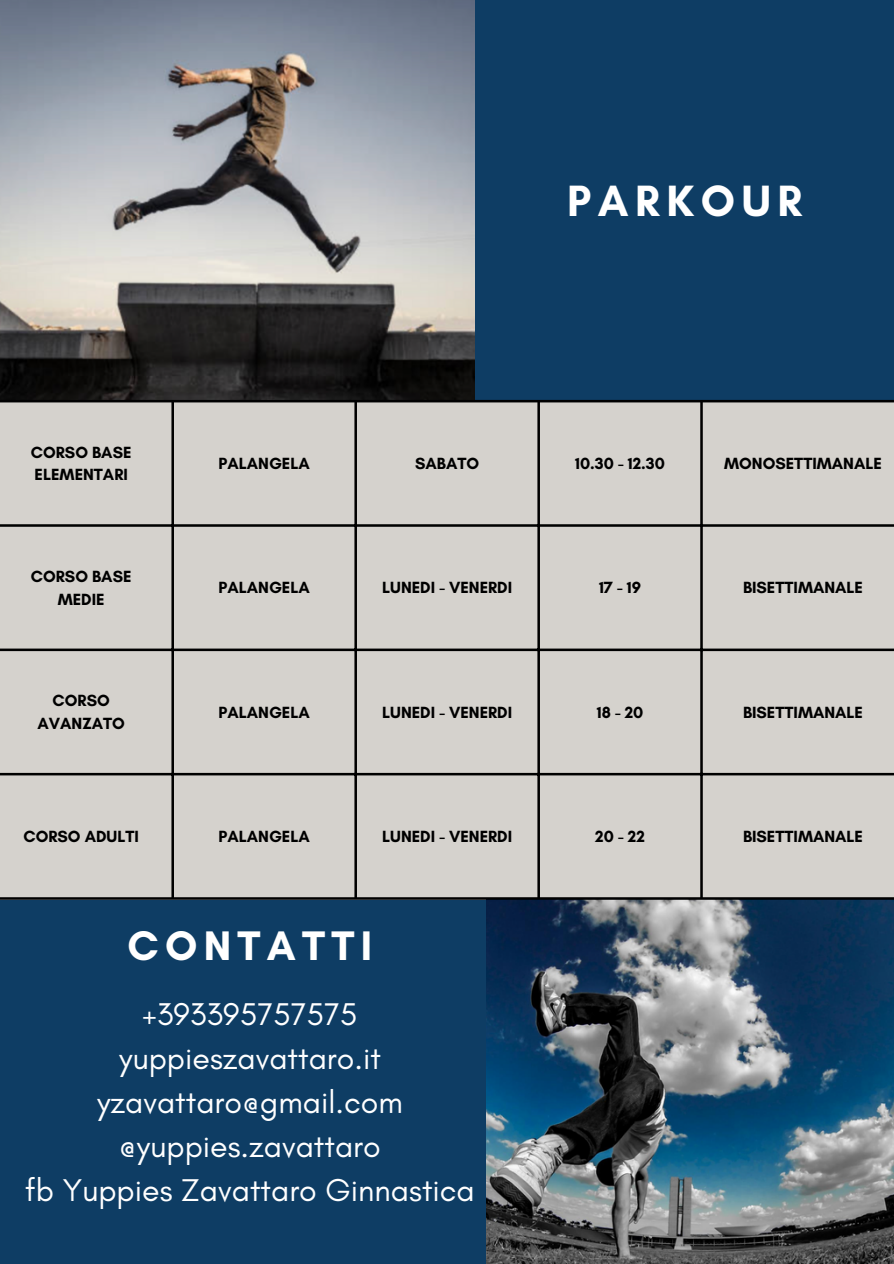
<style>
.page{position:relative;width:894px;height:1264px;background:#fff}
.page>*{position:absolute;margin:0;border:0;box-sizing:border-box;transform-origin:0 0}
.t1{font:700 44.55px "Glacial Indifference";letter-spacing:.15em;color:#fff}
.t2{font:700 42px "Glacial Indifference";letter-spacing:.15em;color:#fff}
.t3{font:32.1px "Glacial Indifference";color:#fff}
.t4{font:700 16.5px/22.5px "Glacial Indifference";color:#000;text-align:center}
</style>
<div class="page">
<img style="left:0;top:0;width:475px;height:400px">
<div style="left:475px;top:0;width:418px;height:400px;background:#0e3d64"></div>
<div style="left:0;top:400px;width:893px;height:499px;background:#d5d2cd"></div>
<div style="left:0;top:899px;width:499px;height:364px;background:#0e3d64"></div>
<img style="left:486px;top:899px;width:407px;height:364px">
<hr style="left:0;top:402px;width:1px;height:495px;background:#000">
<hr style="left:171px;top:402px;width:3px;height:495px;background:#000">
<hr style="left:354px;top:402px;width:3px;height:495px;background:#000">
<hr style="left:537px;top:402px;width:3px;height:495px;background:#000">
<hr style="left:700px;top:402px;width:2px;height:495px;background:#000">
<hr style="left:893px;top:402px;width:1px;height:495px;background:#000">
<hr style="left:0;top:400px;width:893px;height:2px;background:#000">
<hr style="left:0;top:524px;width:893px;height:3px;background:#000">
<hr style="left:0;top:648px;width:893px;height:3px;background:#000">
<hr style="left:0;top:773px;width:893px;height:2px;background:#000">
<hr style="left:0;top:897px;width:893px;height:2px;background:#000">
<p class="t1" style="left:567px;top:173px;width:236px">PARKOUR</p>
<p class="t4" style="left:31px;top:440px;width:102px">CORSO BASE</p>
<p class="t4" style="left:35px;top:463px;width:95px">ELEMENTARI</p>
<p class="t4" style="left:31px;top:565px;width:102px">CORSO BASE</p>
<p class="t4" style="left:58px;top:587px;width:48px">MEDIE</p>
<p class="t4" style="left:218px;top:452px;width:93px">PALANGELA</p>
<p class="t4" style="left:415px;top:452px;width:65px">SABATO</p>
<p class="t4" style="left:575px;top:452px;width:91px">10.30 - 12.30</p>
<p class="t4" style="left:724px;top:452px;width:159px">MONOSETTIMANALE</p>
<p class="t4" style="left:218px;top:576px;width:93px">PALANGELA</p>
<p class="t4" style="left:382px;top:576px;width:131px">LUNEDI - VENERDI</p>
<p class="t4" style="left:599px;top:576px;width:44px">17 - 19</p>
<p class="t4" style="left:742px;top:576px;width:121px">BISETTIMANALE</p>
<p class="t4" style="left:38px;top:689px;width:89px">CORSO<br>AVANZATO</p>
<p class="t4" style="left:218px;top:700px;width:93px">PALANGELA</p>
<p class="t4" style="left:382px;top:700px;width:131px">LUNEDI - VENERDI</p>
<p class="t4" style="left:596px;top:700px;width:48px">18 - 20</p>
<p class="t4" style="left:742px;top:700px;width:121px">BISETTIMANALE</p>
<p class="t4" style="left:24px;top:824px;width:117px">CORSO ADULTI</p>
<p class="t4" style="left:218px;top:824px;width:93px">PALANGELA</p>
<p class="t4" style="left:382px;top:824px;width:131px">LUNEDI - VENERDI</p>
<p class="t4" style="left:595px;top:824px;width:51px">20 - 22</p>
<p class="t4" style="left:742px;top:824px;width:121px">BISETTIMANALE</p>
<p class="t2" style="left:127px;top:920px;width:246px">CONTATTI</p>
<p class="t3" style="left:142px;top:994px;width:217px">+393395757575</p>
<p class="t3" style="left:119px;top:1038px;width:264px">yuppieszavattaro.it</p>
<p class="t3" style="left:97px;top:1082px;width:307px">yzavattaro@gmail.com</p>
<p class="t3" style="left:119px;top:1126px;width:263px">@yuppies.zavattaro</p>
<p class="t3" style="left:25px;top:1170px;width:451px">fb Yuppies Zavattaro Ginnastica</p>
</div>
